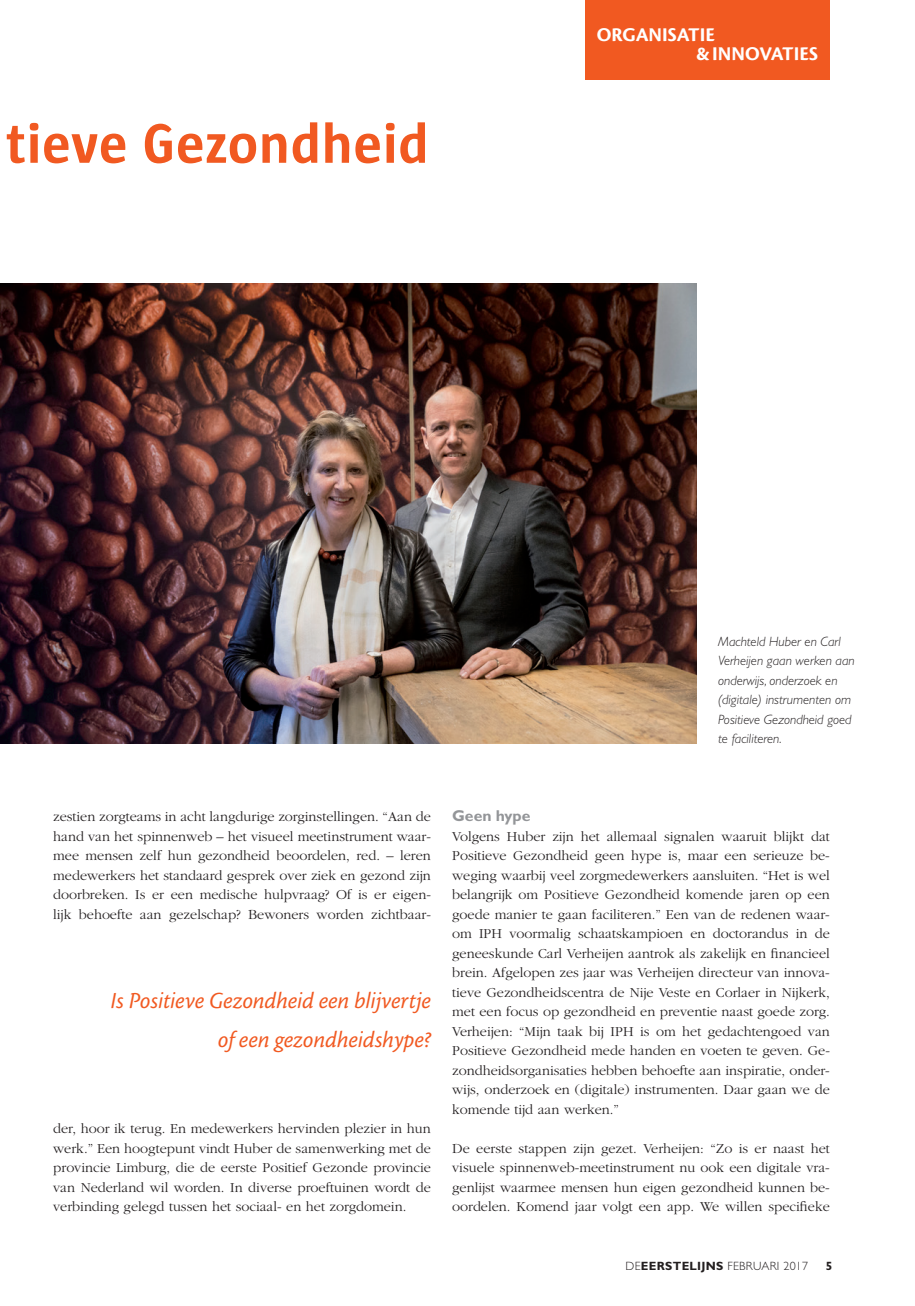
<style>
.page{position:relative;width:915px;height:1306px;background:#fff}
.page>*{position:absolute;margin:0;border:0;box-sizing:border-box;transform-origin:0 0}
.t1{font:700 57px "Sun";letter-spacing:.01em;color:#f15921}
.t2{font:24px/39px "Cronos MM It 408 16";letter-spacing:.005em;color:#f15921;text-align:right}
.t3{font:20.25px/19.5px "Cronos MM 700 13";color:#fff}
.t4{font:700 15.75px "Gill Sans";color:#939598}
.t5{font:300 14.25px/19.5px "Garamond";color:#231f20;text-align:justify}
.t6{font:italic 300 13.5px/19.5px "Gill Sans";color:#231f20}
.t7{font:300 12px "Gill Sans";letter-spacing:.025em;color:#231f20}
.t8{font:700 12px "Gill Sans";color:#231f20}
.s1{font-weight:700}
</style>
<div class="page">
<div style="left:585px;top:0;width:244px;height:80px;background:#f15921"></div>
<img style="left:0;top:284px;width:696px;height:459px">
<h1 class="t1" style="left:6px;top:112px;width:424px">tieve Gezondheid</h1>
<h3 class="t3" style="left:695px;top:25px;width:124px;text-indent:-99px">ORGANISATIE<br>&amp; INNOVATIES</h3>
<p class="t6" style="left:718px;top:631px;width:138px">Machteld Huber en Carl<br>Verheijen gaan werken aan onderwijs, onderzoek en (digitale) instrumenten om<br>Positieve Gezondheid goed te faciliteren.</p>
<p class="t5" style="left:53px;top:807px;width:379px">zestien zorgteams in acht langdurige zorginstellingen. “Aan de hand van het spinnenweb – het visueel meetinstrument waar&shy;mee mensen zelf hun gezondheid beoordelen, red. – leren medewerkers het standaard gesprek over ziek en gezond zijn doorbreken. Is er een medische hulpvraag? Of is er eigen&shy;lijk behoefte aan gezelschap? Bewoners worden zichtbaar-</p>
<h2 class="t2" style="left:111px;top:981px;width:321px">Is Positieve Gezondheid een blijvertje of een gezondheidshype?</h2>
<p class="t5" style="left:53px;top:1119px;width:379px">der, hoor ik terug. En medewerkers hervinden plezier in hun werk.” Een hoogtepunt vindt Huber de samenwerking met de provincie Limburg, die de eerste Positief Gezonde provincie van Nederland wil worden. In diverse proeftuinen wordt de verbinding gelegd tussen het sociaal- en het zorgdomein.</p>
<p class="t4" style="left:452px;top:806px;width:80px">Geen hype</p>
<p class="t5" style="left:452px;top:826px;width:379px">Volgens Huber zijn het allemaal signalen waaruit blijkt dat Positieve Gezondheid geen hype is, maar een serieuze be&shy;weging waarbij veel zorgmedewerkers aansluiten. “Het is wel belangrijk om Positieve Gezondheid komende jaren op een goede manier te gaan faciliteren.” Een van de redenen waar&shy;om IPH voormalig schaatskampioen en doctorandus in de geneeskunde Carl Verheijen aantrok als zakelijk en financieel brein. Afgelopen zes jaar was Verheijen directeur van innova&shy;tieve Gezondheidscentra de Nije Veste en Corlaer in Nijkerk, met een focus op gezondheid en preventie naast goede zorg.<br>Verheijen: “Mijn taak bij IPH is om het gedachtengoed van Positieve Gezondheid mede handen en voeten te geven. Ge&shy;zondheidsorganisaties hebben behoefte aan inspiratie, onder&shy;wijs, onderzoek en (digitale) instrumenten. Daar gaan we de komende tijd aan werken.”</p>
<p class="t5" style="left:452px;top:1138px;width:379px">De eerste stappen zijn gezet. Verheijen: “Zo is er naast het visuele spinnenweb-meetinstrument nu ook een digitale vra&shy;genlijst waarmee mensen hun eigen gezondheid kunnen be&shy;oordelen. Komend jaar volgt een app. We willen specifieke</p>
<p class="t7" style="left:625px;top:1258px;width:184px">DE<span class="s1">EERSTELIJNS</span> FEBRUARI 2017</p>
<p class="t8" style="left:825px;top:1258px;width:8px">5</p>
</div>
